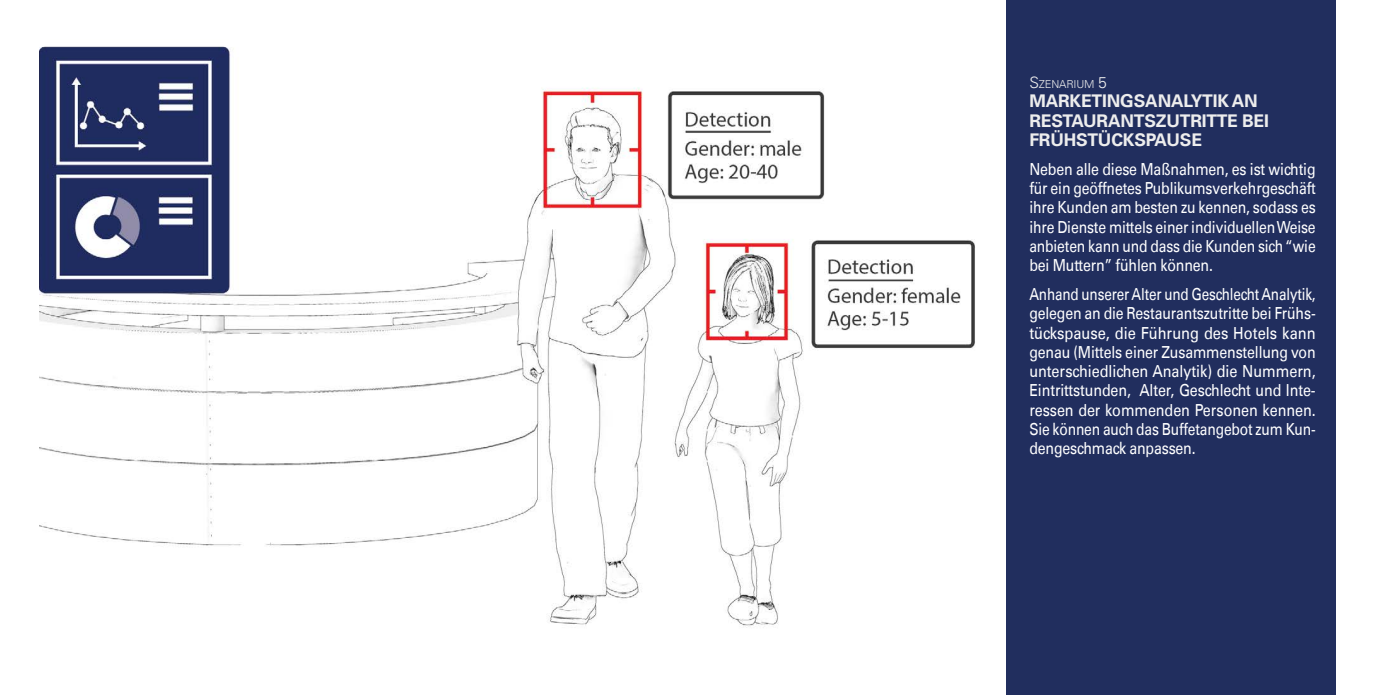
<style>
.page{position:relative;width:1389px;height:695px;background:#fff}
.page>*{position:absolute;margin:0;border:0;box-sizing:border-box;transform-origin:0 0}
.t1{font:700 17.5px/19.2px "Univers LT";letter-spacing:-.01em;color:#ededed}
.t2{font:16.62px/19.2px "Univers LT";letter-spacing:-.01em;color:#fff;text-align:justify;scale:.81 1}
.t3{font:16.62px/19.2px "Univers LT";letter-spacing:-.01em;color:#fff;text-align:justify;scale:.85 1}
.t4{font:300 11.03px "Univers LT";letter-spacing:-.015em;color:#ededed}
.s1{font-size:15.75px}
</style>
<div class="page">
<div style="left:1006px;top:0;width:330px;height:694px;background:#212e5e"></div>
<img style="left:40px;top:46px;width:935px;height:582px">
<p class="t4" style="left:1029px;top:78px;width:79px"><span class="s1">S</span>ZENARIUM <span class="s1">5</span></p>
<p class="t1" style="left:1029px;top:92px;width:241px">MARKETINGSANALYTIK AN<br>RESTAURANTSZUTRITTE BEI<br>FRÜHSTÜCKSPAUSE</p>
<p class="t3" style="left:1029px;top:159px;width:338px">Neben alle diese Maßnahmen, es ist wichtig für ein geöffnetes Publikumsverkehrgeschäft ihre Kunden am besten zu kennen, sodass es ihre Dienste mittels einer individuellen Weise anbieten kann und dass die Kunden sich “wie bei Muttern” fühlen können.</p>
<p class="t2" style="left:1029px;top:284px;width:355px">Anhand unserer Alter und Geschlecht Analytik, gelegen an die Restaurantszutritte bei Frühs&shy;tückspause, die Führung des Hotels kann genau (Mittels einer Zusammenstellung von unterschiedlichen Analytik) die Nummern, Eintrittstunden, Alter, Geschlecht und Inte&shy;ressen der kommenden Personen kennen.<br>Sie können auch das Buffetangebot zum Kun&shy;dengeschmack anpassen.</p>
</div>
